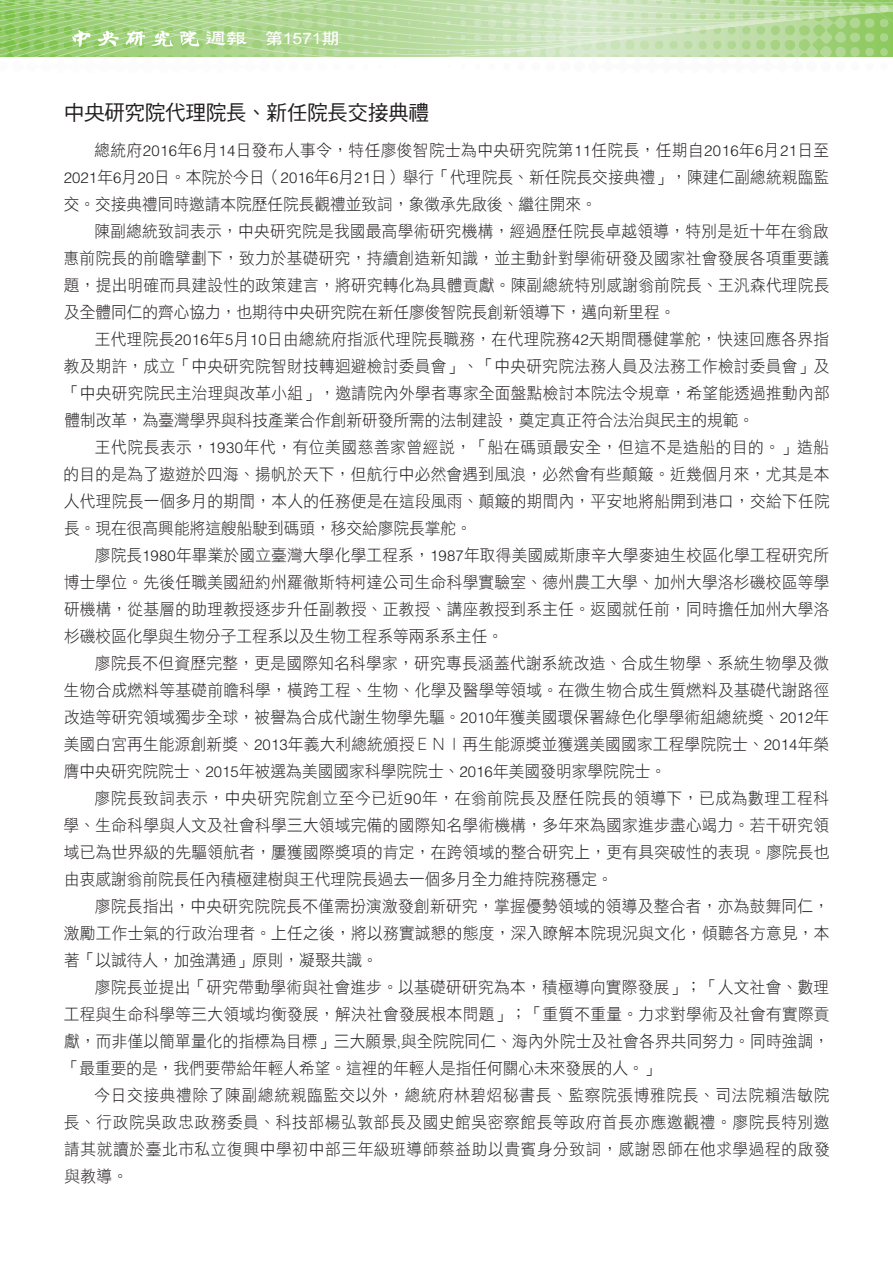
<style>
.page{position:relative;width:893px;height:1263px;background:#fff}
.page>*{position:absolute;margin:0;border:0;box-sizing:border-box;transform-origin:0 0}
.t1{font:21px "DF Hei Std W5";letter-spacing:-.025em;color:#231f20}
.t2{font:16.5px/27px "DF Hei Std W3";color:#231f20;text-align:justify;scale:.95 1}
.t3{font:15.75px "Arial";color:#fff;scale:1.11 1}
.s1{font-family:"DF Li Shu W7 HK BF";font-size:19.5px}
.s2{font-family:"DF Hei Std W7"}
.s3{font-family:"Helvetica";font-weight:300;font-size:15px}
</style>
<div class="page">
<svg style="left:0;top:0;width:893px;height:57px;background:#b7da9e"></svg>
<p class="t3" style="left:204px;top:28px;width:123px"><span class="s1">週報</span> <span class="s2">第</span>1571<span class="s2">期</span></p>
<p class="t1" style="left:64px;top:101px;width:367px">中央研究院代理院長、新任院長交接典禮</p>
<p class="t2" style="left:64px;top:137px;width:807px;text-indent:31px">總統府<span class="s3">2016</span>年<span class="s3">6</span>月<span class="s3">14</span>日發布人事令，特任廖俊智院士為中央研究院第<span class="s3">11</span>任院長，任期自<span class="s3">2016</span>年<span class="s3">6</span>月<span class="s3">21</span>日至<span class="s3">2021</span>年<span class="s3">6</span>月<span class="s3">20</span>日。本院於今日（<span class="s3">2016</span>年<span class="s3">6</span>月<span class="s3">21</span>日）舉行「代理院長、新任院長交接典禮」，陳建仁副總統親臨監交。交接典禮同時邀請本院歷任院長觀禮並致詞，象徵承先啟後、繼往開來。</p>
<p class="t2" style="left:64px;top:218px;width:808px;text-indent:31px">陳副總統致詞表示，中央研究院是我國最高學術研究機構，經過歷任院長卓越領導，特別是近十年在翁啟惠前院長的前瞻擘劃下，致力於基礎研究，持續創造新知識，並主動針對學術研發及國家社會發展各項重要議題，提出明確而具建設性的政策建言，將研究轉化為具體貢獻。陳副總統特別感謝翁前院長、王汎森代理院長及全體同仁的齊心協力，也期待中央研究院在新任廖俊智院長創新領導下，邁向新里程。</p>
<p class="t2" style="left:64px;top:326px;width:808px;text-indent:31px">王代理院長<span class="s3">2016</span>年<span class="s3">5</span>月<span class="s3">10</span>日由總統府指派代理院長職務，在代理院務<span class="s3">42</span>天期間穩健掌舵，快速回應各界指教及期許，成立「中央研究院智財技轉迴避檢討委員會」、「中央研究院法務人員及法務工作檢討委員會」及「中央研究院民主治理與改革小組」，邀請院內外學者專家全面盤點檢討本院法令規章，希望能透過推動內部體制改革，為臺灣學界與科技產業合作創新研發所需的法制建設，奠定真正符合法治與民主的規範。</p>
<p class="t2" style="left:64px;top:434px;width:808px;text-indent:31px">王代院長表示，<span class="s3">1930</span>年代，有位美國慈善家曾經說，「船在碼頭最安全，但這不是造船的目的。」造船的目的是為了遨遊於四海、揚帆於天下，但航行中必然會遇到風浪，必然會有些顛簸。近幾個月來，尤其是本人代理院長一個多月的期間，本人的任務便是在這段風雨、顛簸的期間內，平安地將船開到港口，交給下任院長。現在很高興能將這艘船駛到碼頭，移交給廖院長掌舵。</p>
<p class="t2" style="left:64px;top:542px;width:808px;text-indent:31px">廖院長<span class="s3">1980</span>年畢業於國立臺灣大學化學工程系，<span class="s3">1987</span>年取得美國威斯康辛大學麥迪生校區化學工程研究所博士學位。先後任職美國紐約州羅徹斯特柯達公司生命科學實驗室、德州農工大學、加州大學洛杉磯校區等學研機構，從基層的助理教授逐步升任副教授、正教授、講座教授到系主任。返國就任前，同時擔任加州大學洛杉磯校區化學與生物分子工程系以及生物工程系等兩系系主任。</p>
<p class="t2" style="left:64px;top:650px;width:807px;text-indent:31px">廖院長不但資歷完整，更是國際知名科學家，研究專長涵蓋代謝系統改造、合成生物學、系統生物學及微生物合成燃料等基礎前瞻科學，橫跨工程、生物、化學及醫學等領域。在微生物合成生質燃料及基礎代謝路徑改造等研究領域獨步全球，被譽為合成代謝生物學先驅。<span class="s3">2010</span>年獲美國環保署綠色化學學術組總統獎、<span class="s3">2012</span>年美國白宮再生能源創新獎、<span class="s3">2013</span>年義大利總統頒授ＥＮＩ再生能源獎並獲選美國國家工程學院院士、<span class="s3">2014</span>年榮膺中央研究院院士、<span class="s3">2015</span>年被選為美國國家科學院院士、<span class="s3">2016</span>年美國發明家學院院士。</p>
<p class="t2" style="left:64px;top:785px;width:808px;text-indent:31px">廖院長致詞表示，中央研究院創立至今已近<span class="s3">90</span>年，在翁前院長及歷任院長的領導下，已成為數理工程科學、生命科學與人文及社會科學三大領域完備的國際知名學術機構，多年來為國家進步盡心竭力。若干研究領域已為世界級的先驅領航者，屢獲國際獎項的肯定，在跨領域的整合研究上，更有具突破性的表現。廖院長也由衷感謝翁前院長任內積極建樹與王代理院長過去一個多月全力維持院務穩定。</p>
<p class="t2" style="left:64px;top:893px;width:807px;text-indent:31px">廖院長指出，中央研究院院長不僅需扮演激發創新研究，掌握優勢領域的領導及整合者，亦為鼓舞同仁，激勵工作士氣的行政治理者。上任之後，將以務實誠懇的態度，深入瞭解本院現況與文化，傾聽各方意見，本著「以誠待人，加強溝通」原則，凝聚共識。</p>
<p class="t2" style="left:64px;top:974px;width:807px;text-indent:31px">廖院長並提出「研究帶動學術與社會進步。以基礎研研究為本，積極導向實際發展」；「人文社會、數理工程與生命科學等三大領域均衡發展，解決社會發展根本問題」；「重質不重量。力求對學術及社會有實際貢獻，而非僅以簡單量化的指標為目標」三大願景<span class="s3">,</span>與全院院同仁、海內外院士及社會各界共同努力。同時強調，「最重要的是，我們要帶給年輕人希望。這裡的年輕人是指任何關心未來發展的人。」</p>
<p class="t2" style="left:64px;top:1082px;width:808px;text-indent:31px">今日交接典禮除了陳副總統親臨監交以外，總統府林碧炤秘書長、監察院張博雅院長、司法院賴浩敏院長、行政院吳政忠政務委員、科技部楊弘敦部長及國史館吳密察館長等政府首長亦應邀觀禮。廖院長特別邀請其就讀於臺北市私立復興中學初中部三年級班導師蔡益助以貴賓身分致詞，感謝恩師在他求學過程的啟發與教導。</p>
</div>
